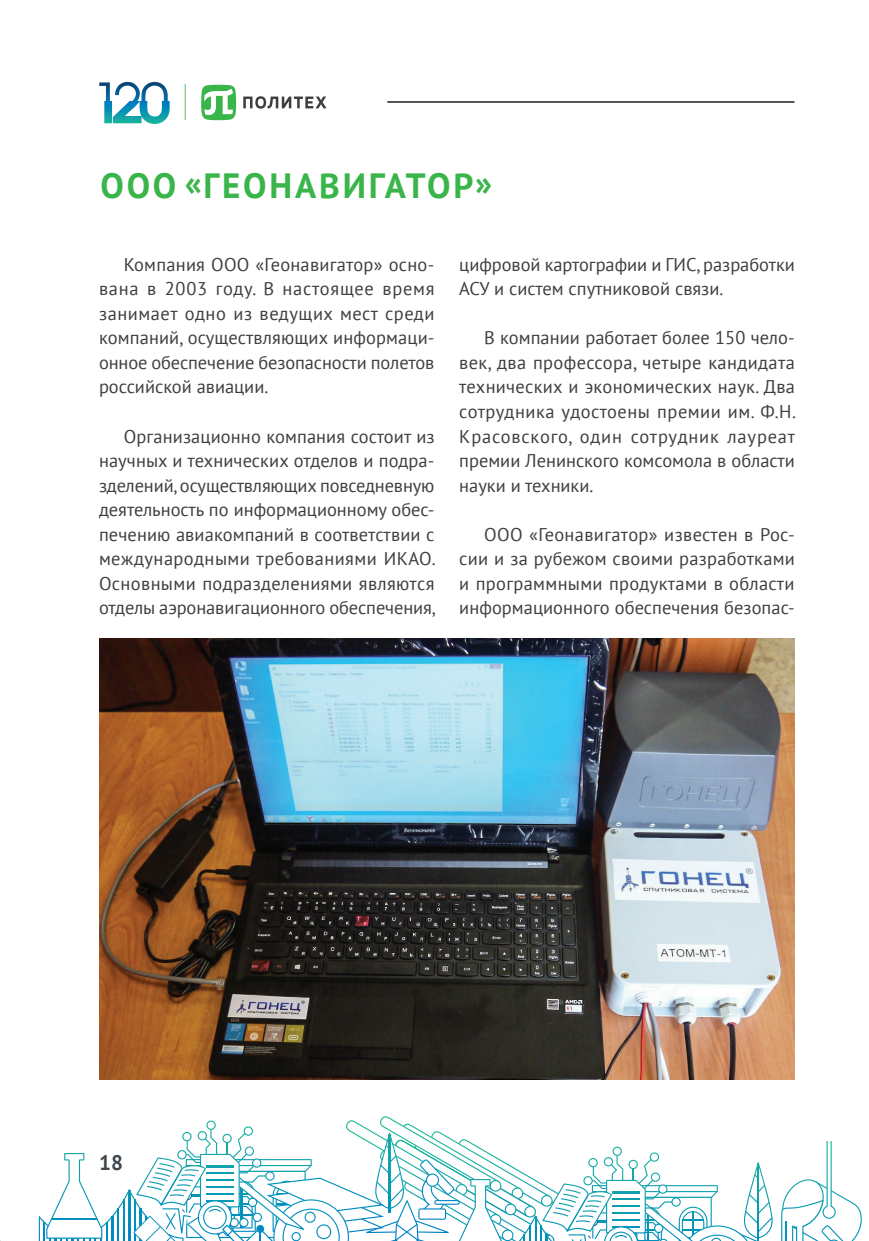
<style>
.page{position:relative;width:869px;height:1241px;background:#fff}
.page>*{position:absolute;margin:0;border:0;box-sizing:border-box;transform-origin:0 0}
.zagolovok{font:700 35px "PT Sans";letter-spacing:.08em;color:#3ab54a}
.t1{font:700 21px "PT Sans";color:#3d474e}
.Body_Text{font:18.38px/24.5px "PT Sans";color:#3e3e3f;text-align:justify}
</style>
<div class="page">
<svg style="left:0;top:1116px;width:862px;height:125px"></svg>
<svg style="left:99px;top:82px;width:70px;height:42px"></svg>
<svg style="left:185px;top:84px;width:1px;height:36px"></svg>
<svg style="left:243px;top:96px;width:83px;height:13px"></svg>
<svg style="left:201px;top:85px;width:35px;height:35px"></svg>
<hr style="left:387px;top:101px;width:407px;height:2px;background:#3e3e3f">
<div style="left:794px;top:1104px;width:74px;height:36px;background:#fff"></div>
<img style="left:99px;top:638px;width:695px;height:441px">
<p class="zagolovok" style="left:100px;top:163px;width:393px">ООО «ГЕОНАВИГАТОР»</p>
<p class="Body_Text" style="left:99px;top:252px;width:337px;text-indent:25px">Компания ООО «Геонавигатор» осно&shy;вана в 2003 году. В настоящее время занимает одно из ведущих мест среди компаний, осуществляющих информаци&shy;онное обеспечение безопасности полетов российской авиации.</p>
<p class="Body_Text" style="left:99px;top:423px;width:338px;text-indent:25px">Организационно компания состоит из научных и технических отделов и подра&shy;зделений, осуществляющих повседневную деятельность по информационному обес&shy;печению авиакомпаний в соответствии с международными требованиями ИКАО.<br>Основными подразделениями являются отделы аэронавигационного обеспечения,</p>
<p class="Body_Text" style="left:459px;top:252px;width:337px">цифровой картографии и ГИС, разработки<br>АСУ и систем спутниковой связи.</p>
<p class="Body_Text" style="left:459px;top:325px;width:338px;text-indent:25px">В компании работает более 150 чело&shy;век, два профессора, четыре кандидата технических и экономических наук. Два сотрудника удостоены премии им. Ф.Н.<br>Красовского, один сотрудник лауреат премии Ленинского комсомола в области науки и техники.</p>
<p class="Body_Text" style="left:459px;top:521px;width:337px;text-indent:25px">ООО «Геонавигатор» известен в Рос&shy;сии и за рубежом своими разработками и программными продуктами в области информационного обеспечения безопас-</p>
<p class="t1" style="left:99px;top:1148px;width:25px">18</p>
</div>
